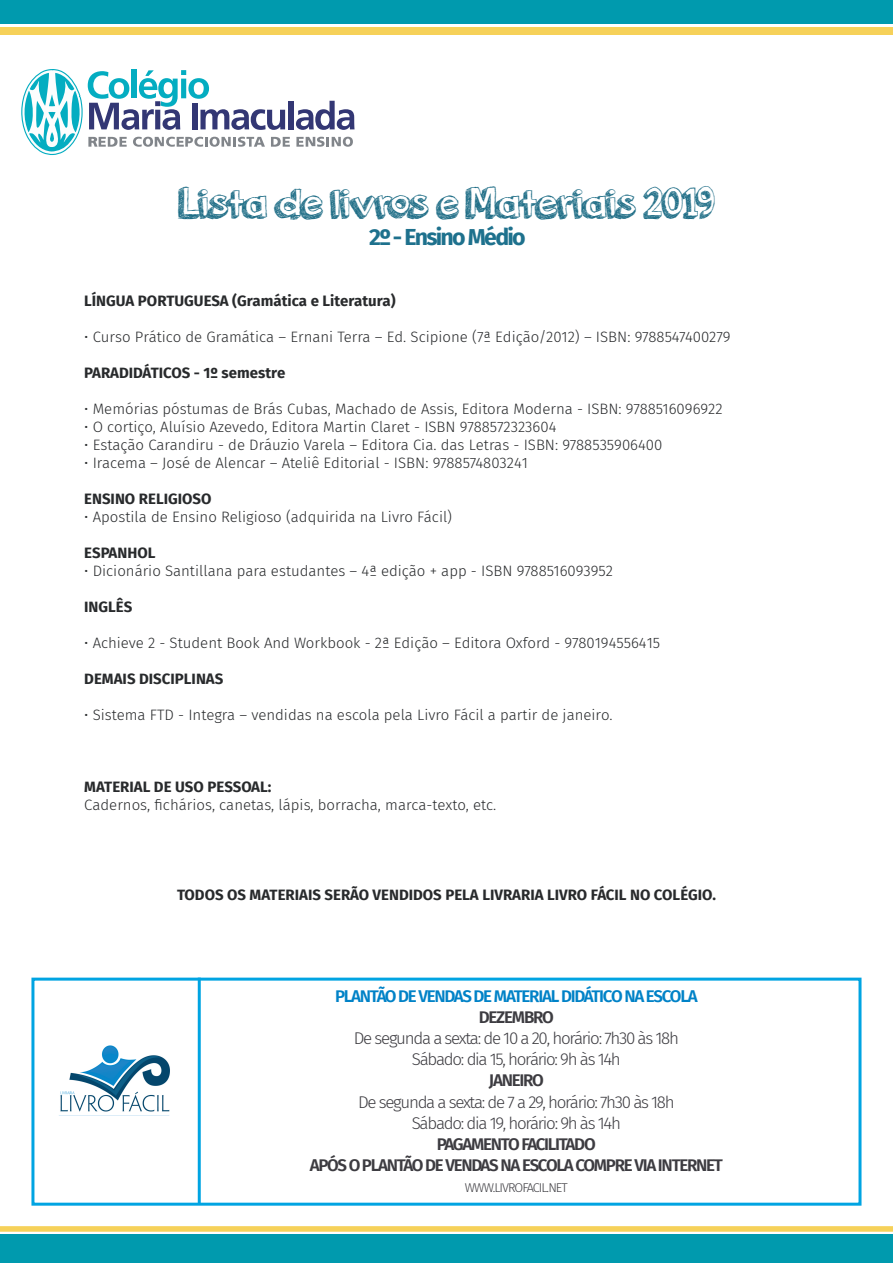
<style>
.page{position:relative;width:893px;height:1263px;background:#fff}
.page>*{position:absolute;margin:0;border:0;box-sizing:border-box;transform-origin:0 0}
.t1{font:44.4px "orangejuice";letter-spacing:-.03em;color:#1e6d86}
.t2{font:700 23.1px "Fira Sans";letter-spacing:-.075em;color:#1e718d}
.t3{font:300 16.95px/21.1px "Fira Sans";letter-spacing:-.075em;color:#3d3c41;text-align:center}
.t4{font:600 16.95px/21.1px "Fira Sans";letter-spacing:-.075em;color:#3d3c41;text-align:center}
.t5{font:600 16.95px "Fira Sans";letter-spacing:-.075em;color:#0082c7}
.t6{font:300 15px "Fira Sans";color:#282a2c}
.t7{font:700 15px "Fira Sans";color:#282a2c}
.t8{font:300 12.75px "Fira Sans";letter-spacing:-.075em;color:#3d3c41}
</style>
<div class="page">
<div style="left:0;top:1234px;width:893px;height:29px;background:#009aae"></div>
<div style="left:0;top:1226px;width:893px;height:6px;background:#f6d159"></div>
<div style="left:0;top:0;width:893px;height:24px;background:#009aae"></div>
<div style="left:0;top:27px;width:893px;height:7px;background:#f6d159"></div>
<div style="left:289px;top:101px;width:5px;height:28px;background:#333774"></div>
<svg style="left:296px;top:101px;width:59px;height:29px"></svg>
<svg style="left:21px;top:69px;width:269px;height:86px"></svg>
<svg style="left:296px;top:137px;width:57px;height:10px"></svg>
<div style="left:31px;top:978px;width:830px;height:228px;border:3px solid #00a4e2"></div>
<hr style="left:198px;top:978px;width:3px;height:225px;background:#00a4e2">
<img style="left:59px;top:1045px;width:111px;height:71px">
<h1 class="t1" style="left:178px;top:173px;width:538px">Lista de livros e Materiais 2019</h1>
<h2 class="t2" style="left:369px;top:217px;width:158px">2º - Ensino Médio</h2>
<p class="t7" style="left:84px;top:288px;width:313px">LÍNGUA PORTUGUESA (Gramática e Literatura)</p>
<p class="t6" style="left:84px;top:326px;width:648px">• Curso Prático de Gramática – Ernani Terra – Ed. Scipione (7ª Edição/2012) – ISBN: 9788547400279</p>
<p class="t7" style="left:84px;top:360px;width:203px">PARADIDÁTICOS - 1º semestre</p>
<p class="t6" style="left:84px;top:398px;width:640px">• Memórias póstumas de Brás Cubas, Machado de Assis, Editora Moderna - ISBN: 9788516096922</p>
<p class="t6" style="left:84px;top:416px;width:474px">• O cortiço, Aluísio Azevedo, Editora Martin Claret - ISBN 9788572323604</p>
<p class="t6" style="left:84px;top:434px;width:580px">• Estação Carandiru - de Dráuzio Varela – Editora Cia. das Letras - ISBN: 9788535906400</p>
<p class="t6" style="left:84px;top:452px;width:445px">• Iracema – José de Alencar – Ateliê Editorial - ISBN: 9788574803241</p>
<p class="t7" style="left:84px;top:486px;width:129px">ENSINO RELIGIOSO</p>
<p class="t6" style="left:84px;top:506px;width:369px">• Apostila de Ensino Religioso (adquirida na Livro Fácil)</p>
<p class="t7" style="left:84px;top:540px;width:73px">ESPANHOL</p>
<p class="t6" style="left:84px;top:560px;width:530px">• Dicionário Santillana para estudantes – 4ª edição + app - ISBN 9788516093952</p>
<p class="t7" style="left:84px;top:594px;width:50px">INGLÊS</p>
<p class="t6" style="left:84px;top:632px;width:577px">• Achieve 2 - Student Book And Workbook - 2ª Edição – Editora Oxford - 9780194556415</p>
<p class="t7" style="left:84px;top:666px;width:141px">DEMAIS DISCIPLINAS</p>
<p class="t6" style="left:84px;top:704px;width:530px">• Sistema FTD - Integra – vendidas na escola pela Livro Fácil a partir de janeiro.</p>
<p class="t7" style="left:84px;top:774px;width:189px">MATERIAL DE USO PESSOAL:</p>
<p class="t6" style="left:84px;top:794px;width:413px">Cadernos, fichários, canetas, lápis, borracha, marca-texto, etc.</p>
<p class="t7" style="left:177px;top:882px;width:540px">TODOS OS MATERIAIS SERÃO VENDIDOS PELA LIVRARIA LIVRO FÁCIL NO COLÉGIO.</p>
<p class="t5" style="left:335px;top:982px;width:364px">PLANTÃO DE VENDAS DE MATERIAL DIDÁTICO NA ESCOLA</p>
<p class="t4" style="left:479px;top:1005px;width:76px">DEZEMBRO</p>
<p class="t3" style="left:354px;top:1027px;width:327px">De segunda a sexta: de 10 a 20, horário: 7h30 às 18h<br>Sábado: dia 15, horário: 9h às 14h</p>
<p class="t4" style="left:489px;top:1069px;width:56px">JANEIRO</p>
<p class="t3" style="left:358px;top:1091px;width:318px">De segunda a sexta: de 7 a 29, horário: 7h30 às 18h<br>Sábado: dia 19, horário: 9h às 14h</p>
<p class="t4" style="left:310px;top:1132px;width:415px">PAGAMENTO FACILITADO<br>APÓS O PLANTÃO DE VENDAS NA ESCOLA COMPRE VIA INTERNET</p>
<p class="t8" style="left:465px;top:1179px;width:104px">WWW.LIVROFACIL.NET</p>
</div>
